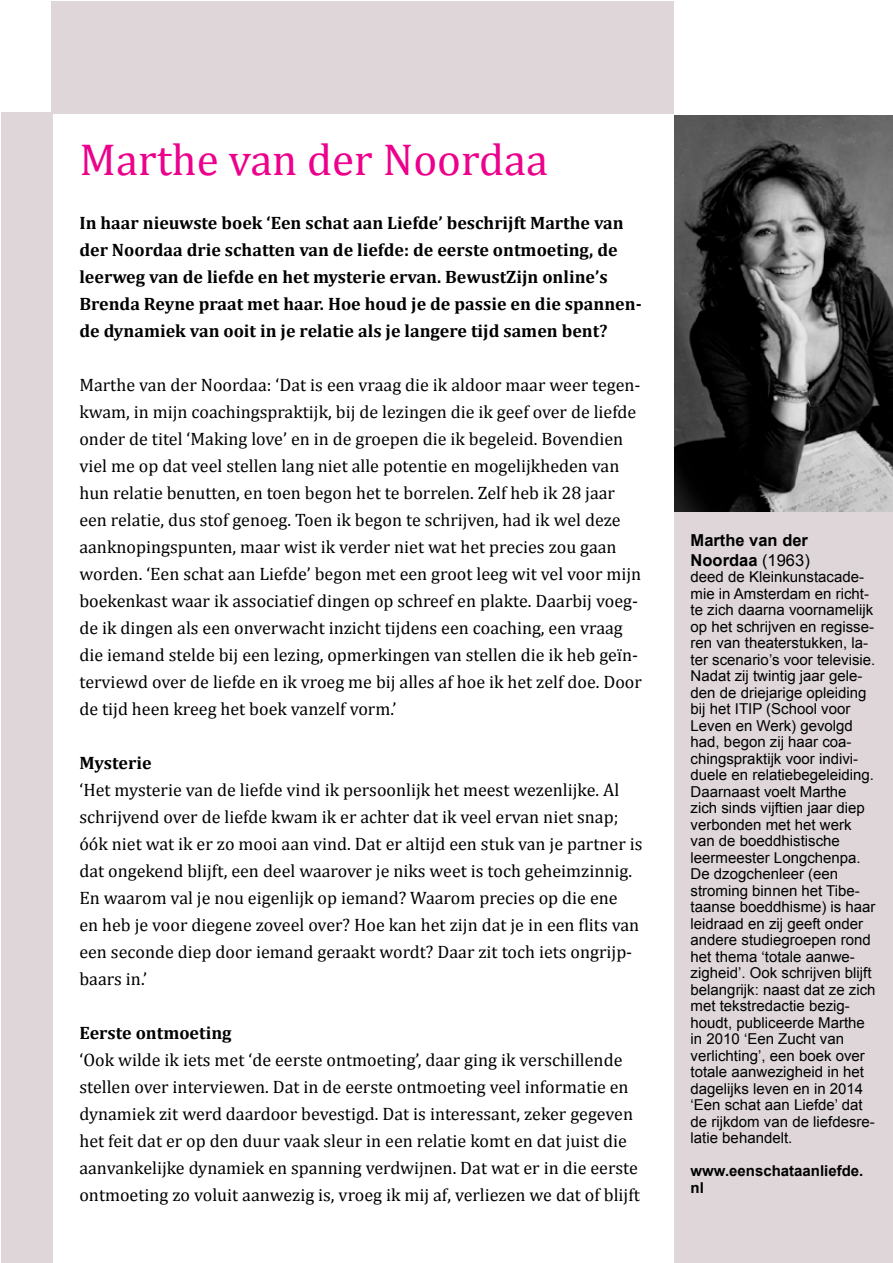
<style>
.page{position:relative;width:893px;height:1263px;background:#fff}
.page>*{position:absolute;margin:0;border:0;box-sizing:border-box;transform-origin:0 0}
.t1{font:45px "Cambria";color:#ec008c}
.t2{font:18px/27px "Cambria";color:#000}
.t3{font:700 18px/27px "Cambria";color:#000}
.t4{font:700 16.5px/19.8px "Arial";color:#000}
.t5{font:15px/16.5px "Arial";color:#000}
.t6{font:700 15px/16.5px "Arial";color:#000}
.s1{font-weight:400}
</style>
<div class="page">
<div style="left:2px;top:113px;width:51px;height:1150px;background:#ded6d8"></div>
<div style="left:674px;top:115px;width:218px;height:1148px;background:#ded6d8"></div>
<img style="left:674px;top:115px;width:218px;height:396px">
<div style="left:52px;top:1px;width:622px;height:113px;background:#ded6d8"></div>
<h1 class="t1" style="left:79px;top:133px;width:470px">Marthe van der Noordaa</h1>
<p class="t3" style="left:79px;top:208px;width:564px">In haar nieuwste boek ‘Een schat aan Liefde’ beschrijft Marthe van der Noordaa drie schatten van de liefde: de eerste ontmoeting, de leerweg van de liefde en het mysterie ervan. BewustZijn online’s Brenda Reyne praat met haar. Hoe houd je de passie en die spannen&shy;de dynamiek van ooit in je relatie als je langere tijd samen bent?</p>
<p class="t2" style="left:79px;top:371px;width:564px">Marthe van der Noordaa: ‘Dat is een vraag die ik aldoor maar weer tegen&shy;kwam, in mijn coachingspraktijk, bij de lezingen die ik geef over de liefde onder de titel ‘Making love’ en in de groepen die ik begeleid. Bovendien viel me op dat veel stellen lang niet alle potentie en mogelijkheden van hun relatie benutten, en toen begon het te borrelen. Zelf heb ik 28 jaar een relatie, dus stof genoeg. Toen ik begon te schrijven, had ik wel deze aanknopingspunten, maar wist ik verder niet wat het precies zou gaan worden. ‘Een schat aan Liefde’ begon met een groot leeg wit vel voor mijn boekenkast waar ik associatief dingen op schreef en plakte. Daarbij voeg&shy;de ik dingen als een onverwacht inzicht tijdens een coaching, een vraag die iemand stelde bij een lezing, opmerkingen van stellen die ik heb geïn&shy;terviewd over de liefde en ik vroeg me bij alles af hoe ik het zelf doe. Door de tijd heen kreeg het boek vanzelf vorm.’</p>
<p class="t3" style="left:79px;top:748px;width:74px">Mysterie</p>
<p class="t2" style="left:79px;top:776px;width:565px">‘Het mysterie van de liefde vind ik persoonlijk het meest wezenlijke. Al schrijvend over de liefde kwam ik er achter dat ik veel ervan niet snap; óók niet wat ik er zo mooi aan vind. Dat er altijd een stuk van je partner is dat ongekend blijft, een deel waarover je niks weet is toch geheimzinnig.<br>En waarom val je nou eigenlijk op iemand? Waarom precies op die ene<br>en heb je voor diegene zoveel over? Hoe kan het zijn dat je in een flits van een seconde diep door iemand geraakt wordt? Daar zit toch iets ongrijp&shy;baars in.’</p>
<p class="t3" style="left:79px;top:1018px;width:154px">Eerste ontmoeting</p>
<p class="t2" style="left:79px;top:1046px;width:562px">‘Ook wilde ik iets met ‘de eerste ontmoeting’, daar ging ik verschillende stellen over interviewen. Dat in de eerste ontmoeting veel informatie en dynamiek zit werd daardoor bevestigd. Dat is interessant, zeker gegeven het feit dat er op den duur vaak sleur in een relatie komt en dat juist die aanvankelijke dynamiek en spanning verdwijnen. Dat wat er in die eerste ontmoeting zo voluit aanwezig is, vroeg ik mij af, verliezen we dat of blijft</p>
<p class="t4" style="left:691px;top:530px;width:121px">Marthe van der<br>Noordaa <span class="s1">(1963)</span></p>
<p class="t5" style="left:691px;top:569px;width:186px">deed de Kleinkunstacade&shy;mie in Amsterdam en richt&shy;te zich daarna voornamelijk op het schrijven en regisse&shy;ren van theaterstukken, la&shy;ter scenario’s voor televisie.<br>Nadat zij twintig jaar gele&shy;den de driejarige opleiding bij het ITIP (School voor<br>Leven en Werk) gevolgd had, begon zij haar coa&shy;chingspraktijk voor indivi&shy;duele en relatiebegeleiding.<br>Daarnaast voelt Marthe zich sinds vijftien jaar diep verbonden met het werk van de boeddhistische leermeester Longchenpa.<br>De dzogchenleer (een stroming binnen het Tibe&shy;taanse boeddhisme) is haar leidraad en zij geeft onder andere studiegroepen rond het thema ‘totale aanwe&shy;zigheid’. Ook schrijven blijft belangrijk: naast dat ze zich met tekstredactie bezig&shy;houdt, publiceerde Marthe in 2010 ‘Een Zucht van verlichting’, een boek over totale aanwezigheid in het dagelijks leven en in 2014 ‘Een schat aan Liefde’ dat de rijkdom van de liefdesre&shy;latie behandelt.</p>
<p class="t6" style="left:691px;top:1163px;width:174px">www.eenschataanliefde. nl</p>
</div>
